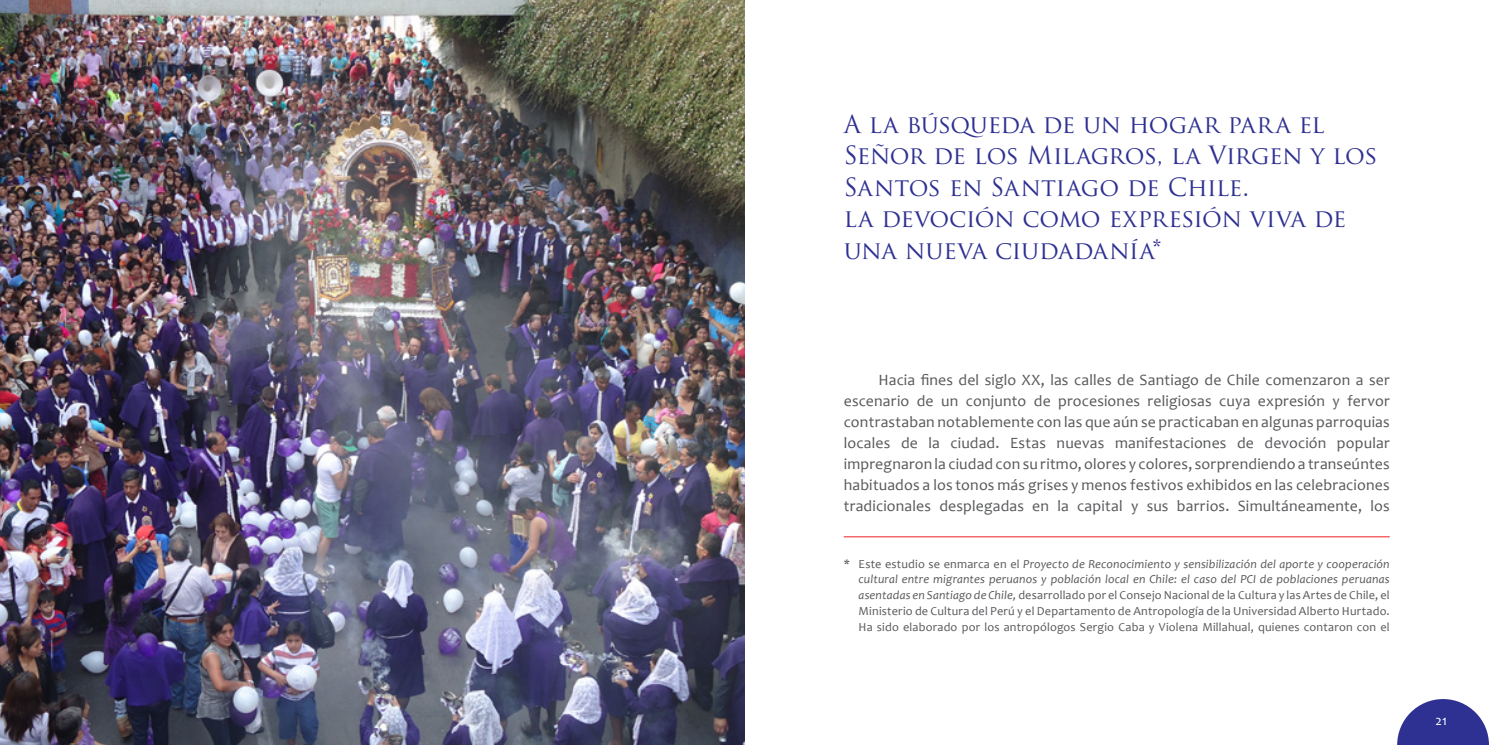
<style>
.page{position:relative;width:1489px;height:745px;background:#fff}
.page>*{position:absolute;margin:0;border:0;box-sizing:border-box;transform-origin:0 0}
.TITULO_SR_DE_LOS_MIL{font:24.5px/31.5px "Trajan Pro";letter-spacing:-.015em;color:#2e3092}
.TEXTO_SR_DE_LOS_MILA{font:15.75px/21px "Candara";letter-spacing:.01em;color:#57585a;text-align:justify}
.t1{font:14px "Candara";color:#fff}
.PIE_DE_PAGINA_SR_DE{font:12.25px/15.8px "Candara";letter-spacing:.015em;color:#57585a;text-align:justify}
.s1{font-style:italic}
</style>
<div class="page">
<svg style="left:1397px;top:699px;width:91px;height:45px"></svg>
<img style="left:0;top:0;width:744px;height:744px">
<hr style="left:843px;top:536px;width:546px;height:1px;background:#ee1d23">
<p class="TITULO_SR_DE_LOS_MIL" style="left:843px;top:108px;width:482px">A la búsqueda de un hogar para el</p>
<p class="TITULO_SR_DE_LOS_MIL" style="left:843px;top:139px;width:535px">Señor de los Milagros, la Virgen y los<br>Santos en Santiago de Chile.</p>
<p class="TITULO_SR_DE_LOS_MIL" style="left:843px;top:202px;width:504px">la devoción como expresión viva de una nueva ciudadanía*</p>
<p class="TEXTO_SR_DE_LOS_MILA" style="left:843px;top:369px;width:547px;text-indent:35px">Hacia fines del siglo XX, las calles de Santiago de Chile comenzaron a ser escenario de un conjunto de procesiones religiosas cuya expresión y fervor contrastaban notablemente con las que aún se practicaban en algunas parroquias locales de la ciudad. Estas nuevas manifestaciones de devoción popular impregnaron la ciudad con su ritmo, olores y colores, sorprendiendo a transeúntes habituados a los tonos más grises y menos festivos exhibidos en las celebraciones tradicionales desplegadas en la capital y sus barrios. Simultáneamente, los</p>
<p class="PIE_DE_PAGINA_SR_DE" style="left:858px;top:555px;width:532px;text-indent:-15px">* Este estudio se enmarca en el <span class="s1">Proyecto de Reconocimiento y sensibilización del aporte y cooperación cultural entre migrantes peruanos y población local en Chile: el caso del PCI de poblaciones peruanas asentadas en Santiago de Chile,</span> desarrollado por el Consejo Nacional de la Cultura y las Artes de Chile, el Ministerio de Cultura del Perú y el Departamento de Antropología de la Universidad Alberto Hurtado.<br>Ha sido elaborado por los antropólogos Sergio Caba y Violena Millahual, quienes contaron con el</p>
<p class="t1" style="left:1435px;top:711px;width:13px">21</p>
</div>
